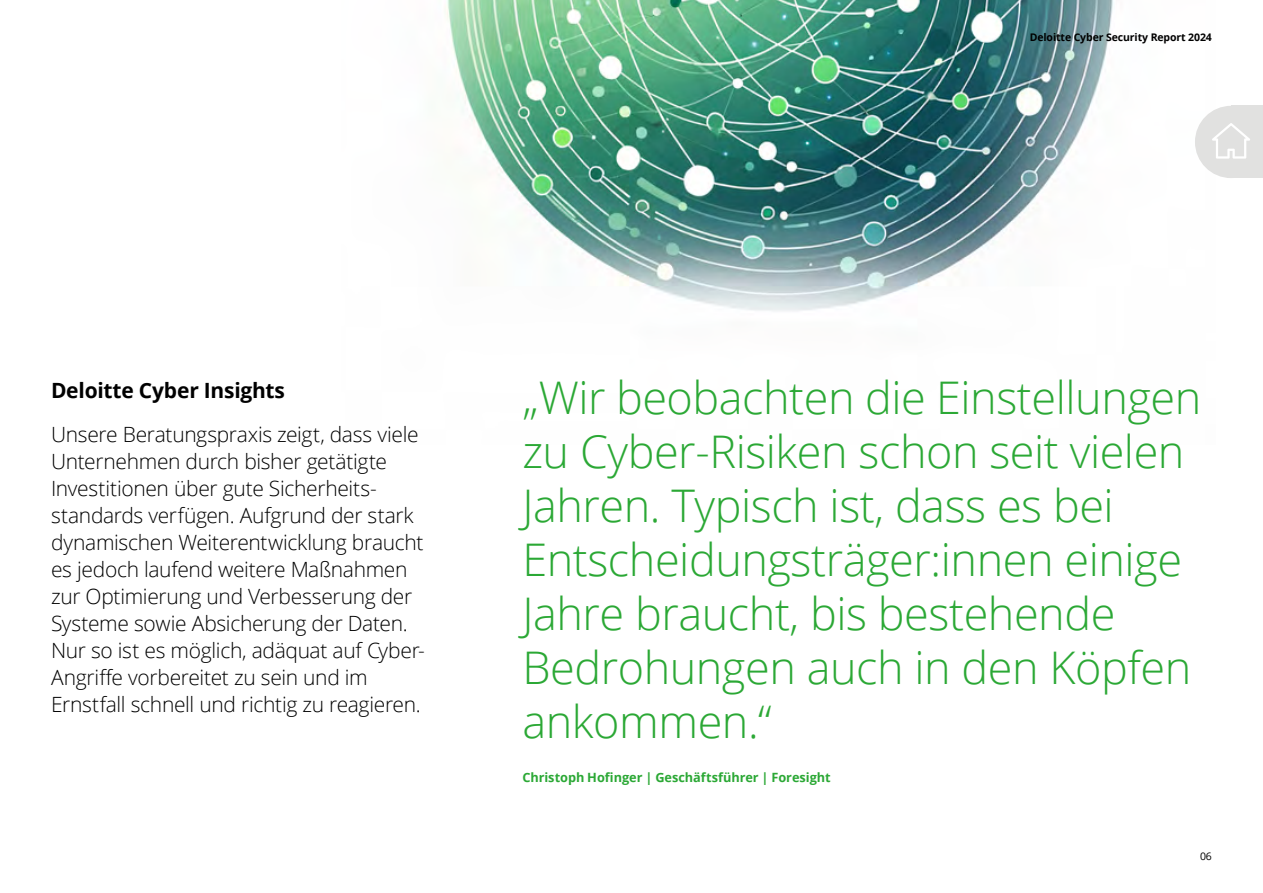
<style>
.page{position:relative;width:1263px;height:893px;background:#fff}
.page>*{position:absolute;margin:0;border:0;box-sizing:border-box;transform-origin:0 0}
.t1{font:300 45px/54px "Open Sans";letter-spacing:-.01em;color:#2ba835}
.t2{font:300 21px/27px "Open Sans";letter-spacing:-.015em;color:#000}
.t3{font:700 21px "Open Sans";letter-spacing:-.01em;color:#000}
.t4{font:700 12.75px "Open Sans";color:#2ba835}
.t5{font:700 10.5px "Open Sans";letter-spacing:-.01em;color:#000}
.t6{font:10.5px "Open Sans";color:#000}
</style>
<div class="page">
<img style="left:447px;top:0;width:667px;height:311px">
<svg style="left:1195px;top:106px;width:68px;height:72px"></svg>
<p class="t5" style="left:1030px;top:30px;width:184px">Deloitte Cyber Security Report 2024</p>
<p class="t3" style="left:51px;top:375px;width:235px">Deloitte Cyber Insights</p>
<p class="t2" style="left:51px;top:420px;width:375px">Unsere Beratungspraxis zeigt, dass viele Unternehmen durch bisher getätigte Investitionen über gute Sicherheits&shy;standards verfügen. Aufgrund der stark dynamischen Weiterentwicklung braucht es jedoch laufend weitere Maßnahmen zur Optimierung und Verbesserung der Systeme sowie Absicherung der Daten.<br>Nur so ist es möglich, adäquat auf Cyber-Angriffe vorbereitet zu sein und im Ernstfall schnell und richtig zu reagieren.</p>
<h1 class="t1" style="left:522px;top:369px;width:680px">„Wir beobachten die Einstellungen zu Cyber-Risiken schon seit vielen<br>Jahren. Typisch ist, dass es bei<br>Entscheidungsträger:innen einige<br>Jahre braucht, bis bestehende<br>Bedrohungen auch in den Köpfen ankommen.“</h1>
<p class="t4" style="left:522px;top:768px;width:310px">Christoph Hofinger | Geschäftsführer | Foresight</p>
<p class="t6" style="left:1200px;top:849px;width:13px">06</p>
</div>
